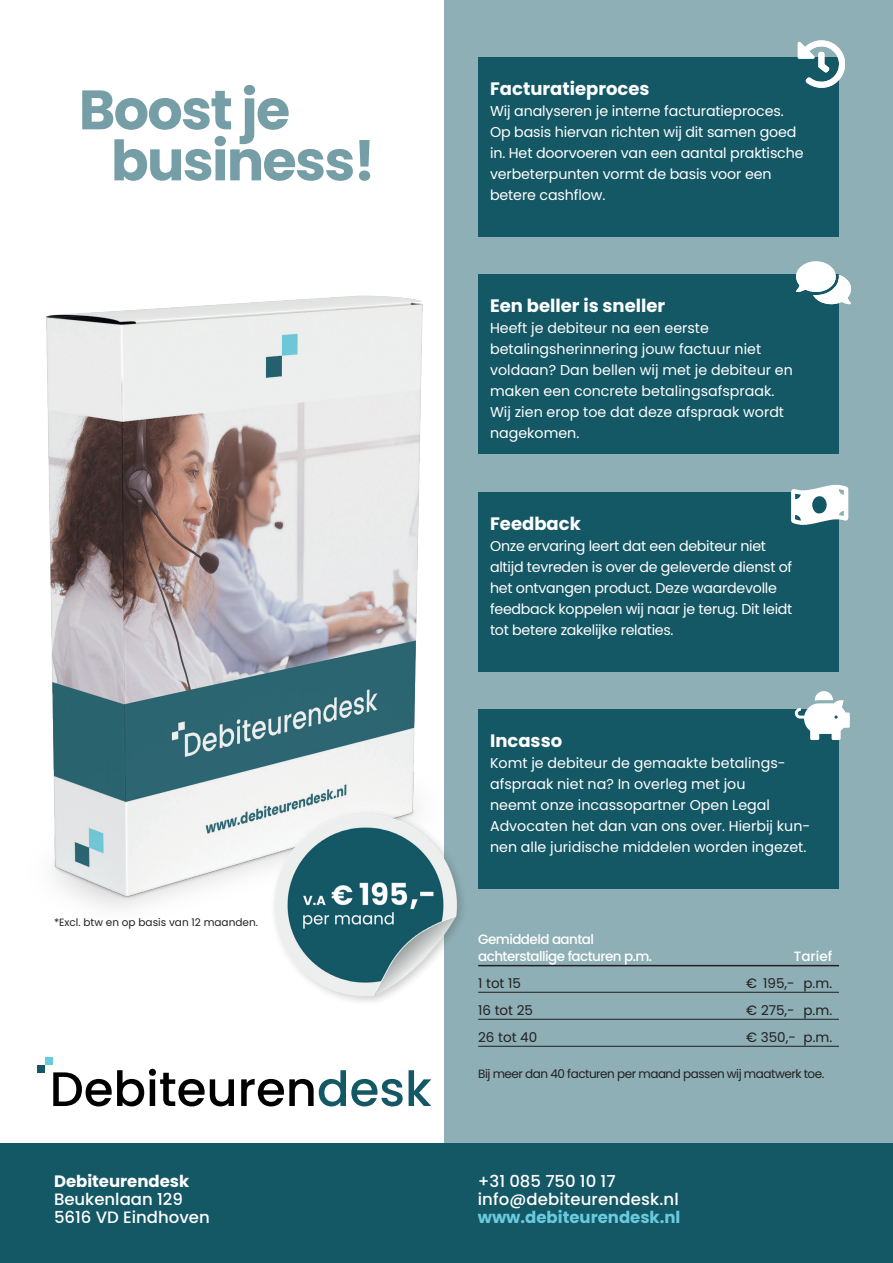
<style>
.page{position:relative;width:893px;height:1263px;background:#fff}
.page>*{position:absolute;margin:0;border:0;box-sizing:border-box;transform-origin:0 0}
.t1{font:700 55.5px/51px "Poppins";letter-spacing:-.03em;color:#769ea6}
.t2{font:700 18px "Poppins";color:#fff}
.t3{font:500 16.5px/18px "Poppins";color:#fff}
.t4{font:700 16.5px "Poppins";color:#68cbdf}
.t5{font:700 16.5px "Poppins";color:#fff}
.t6{font:14.25px/21px "Poppins";color:#fff}
.t7{font:14.25px/21px "Poppins";letter-spacing:-.02em;color:#fff}
.t8{font:13.5px "Poppins";color:#231f20}
.t9{font:500 13.5px/16.2px "Poppins";letter-spacing:-.04em;color:#fff}
.t10{font:12px "Poppins";letter-spacing:-.04em;color:#231f20}
.t11{font:10.5px "Poppins";color:#231f20}
</style>
<div class="page">
<div style="left:444px;top:0;width:449px;height:1183px;background:#8dafb5"></div>
<div style="left:0;top:1144px;width:893px;height:119px;background:#145765"></div>
<div style="left:478px;top:57px;width:361px;height:180px;background:#145765"></div>
<div style="left:478px;top:275px;width:361px;height:179px;background:#145765"></div>
<div style="left:478px;top:492px;width:361px;height:180px;background:#145765"></div>
<div style="left:478px;top:709px;width:361px;height:180px;background:#145765"></div>
<img style="left:46px;top:295px;width:377px;height:613px">
<hr style="left:478px;top:965px;width:361px;height:1px;background:#231f20">
<hr style="left:478px;top:992px;width:361px;height:1px;background:#231f20">
<hr style="left:478px;top:1019px;width:361px;height:1px;background:#231f20">
<hr style="left:478px;top:1046px;width:361px;height:1px;background:#231f20">
<svg style="left:53px;top:1069px;width:181px;height:38px"></svg>
<svg style="left:241px;top:1070px;width:162px;height:36px"></svg>
<svg style="left:409px;top:1070px;width:22px;height:36px"></svg>
<div style="left:37px;top:1065px;width:8px;height:7px;background:#145765"></div>
<div style="left:45px;top:1057px;width:7px;height:8px;background:#68cbdf"></div>
<div style="left:270px;top:809px;width:197px;height:197px;background:#231f20;opacity:.22"></div>
<img style="left:269px;top:808px;width:193px;height:194px">
<svg style="left:798px;top:40px;width:47px;height:48px"></svg>
<svg style="left:795px;top:261px;width:56px;height:43px"></svg>
<svg style="left:791px;top:485px;width:57px;height:40px"></svg>
<svg style="left:794px;top:691px;width:56px;height:49px"></svg>
<h1 class="t1" style="left:111px;top:85px;width:266px;text-indent:-32px">Boost je business!</h1>
<p class="t11" style="left:54px;top:916px;width:205px">*Excl. btw en op basis van 12 maanden.</p>
<p class="t5" style="left:54px;top:1171px;width:137px">Debiteurendesk</p>
<p class="t3" style="left:54px;top:1190px;width:157px">Beukenlaan 129<br>5616 VD Eindhoven</p>
<p class="t2" style="left:490px;top:78px;width:161px">Facturatieproces</p>
<p class="t6" style="left:490px;top:100px;width:315px">Wij analyseren je interne facturatieproces.<br>Op basis hiervan richten wij dit samen goed in. Het doorvoeren van een aantal praktische verbeterpunten vormt de basis voor een betere cashflow.</p>
<p class="t2" style="left:490px;top:296px;width:177px">Een beller is sneller</p>
<p class="t6" style="left:490px;top:318px;width:304px">Heeft je debiteur na een eerste betalingsherinnering jouw factuur niet voldaan? Dan bellen wij met je debiteur en maken een concrete betalingsafspraak.<br>Wij zien erop toe dat deze afspraak wordt nagekomen.</p>
<p class="t2" style="left:490px;top:513px;width:92px">Feedback</p>
<p class="t7" style="left:490px;top:535px;width:304px">Onze ervaring leert dat een debiteur niet altijd tevreden is over de geleverde dienst of het ontvangen product. Deze waardevolle feedback koppelen wij naar je terug. Dit leidt tot betere zakelijke relaties.</p>
<p class="t2" style="left:490px;top:730px;width:74px">Incasso</p>
<p class="t6" style="left:490px;top:753px;width:322px">Komt je debiteur de gemaakte betalings&shy;afspraak niet na? In overleg met jou<br>neemt onze incassopartner Open Legal Advocaten het dan van ons over. Hierbij kun&shy;nen alle juridische middelen worden ingezet.</p>
<p class="t9" style="left:478px;top:932px;width:176px">Gemiddeld aantal achterstallige facturen p.m.</p>
<p class="t9" style="left:794px;top:948px;width:40px">Tarief</p>
<p class="t8" style="left:478px;top:975px;width:44px">1 tot 15</p>
<p class="t8" style="left:746px;top:975px;width:87px">€ 195,- p.m.</p>
<p class="t8" style="left:478px;top:1002px;width:56px">16 tot 25</p>
<p class="t8" style="left:746px;top:1002px;width:87px">€ 275,- p.m.</p>
<p class="t8" style="left:478px;top:1029px;width:60px">26 tot 40</p>
<p class="t8" style="left:746px;top:1029px;width:87px">€ 350,- p.m.</p>
<p class="t10" style="left:478px;top:1066px;width:348px">Bij meer dan 40 facturen per maand passen wij maatwerk toe.</p>
<p class="t3" style="left:478px;top:1172px;width:202px">+31 085 750 10 17 info@debiteurendesk.nl</p>
<p class="t4" style="left:478px;top:1207px;width:204px">www.debiteurendesk.nl</p>
</div>
